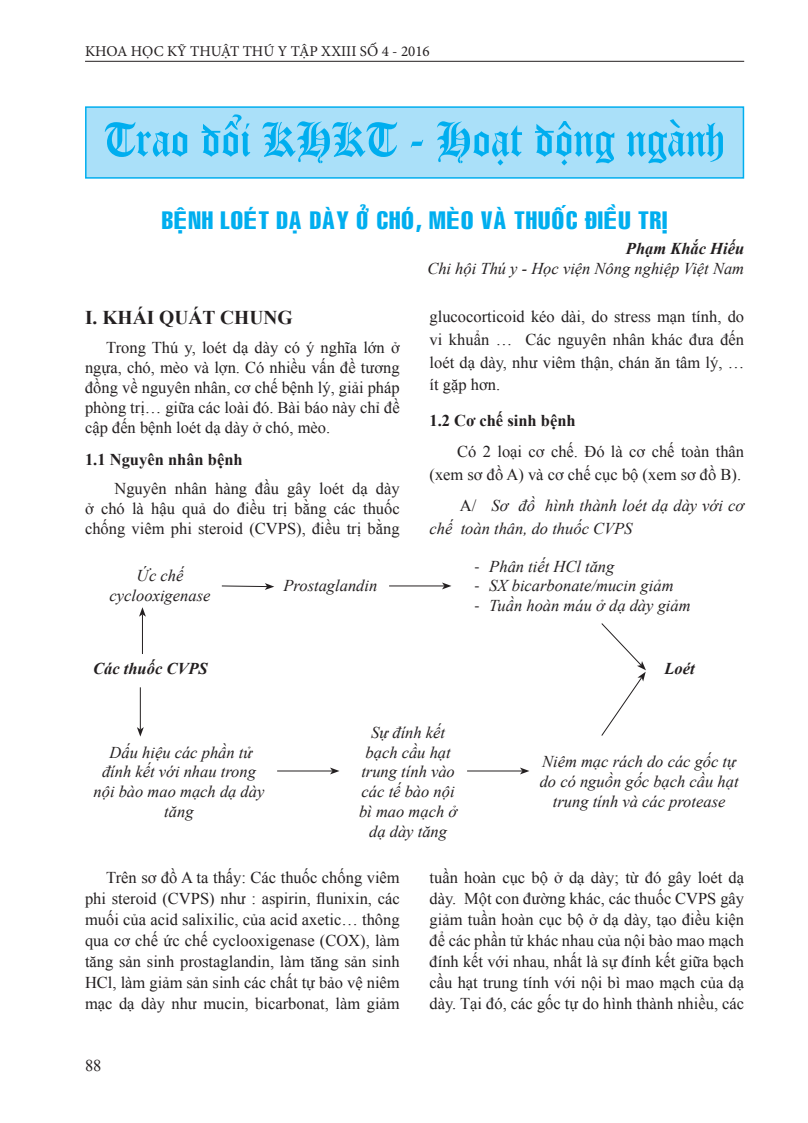
<style>
.page{position:relative;width:808px;height:1123px;background:#fff}
.page>*{position:absolute;margin:0;border:0;box-sizing:border-box;transform-origin:0 0}
.Tên_đầu_bài_tiếng_Vi{font:24px "VNI Swiss Condense Bold";color:#00aeef}
.I_II_III{font:700 19.5px "Times New Roman";color:#231f20}
.Text_noi_dung{font:16.5px/20.9px "Times New Roman";color:#231f20;text-align:justify}
.Text_noi_dung-2{font:italic 16.5px/19.8px "Times New Roman";color:#231f20;text-align:center}
.Tên_tác_giả_tiếng_Vi{font:italic 16.5px "Times New Roman";color:#231f20}
._2_1_2_2{font:700 16.5px "Times New Roman";color:#231f20}
.Tên_tác_giả_tiếng_Vi-2{font:italic 700 16.5px "Times New Roman";color:#231f20}
.t1{font:15px "Minion Pro";color:#231f20}
.s1{font-style:normal}
.s2{font-family:"Calibri";font-style:normal}
</style>
<div class="page">
<hr style="left:85px;top:61px;width:659px;height:1px;background:#231f20">
<div style="left:85px;top:106px;width:659px;height:73px;background:#aae0f9;border:2px solid #00aeef"></div>
<svg style="left:105px;top:114px;width:618px;height:51px"></svg>
<svg style="left:601px;top:623px;width:45px;height:113px"></svg>
<hr style="left:142px;top:614px;width:1px;height:40px;background:#231f20">
<svg style="left:139px;top:607px;width:7px;height:9px"></svg>
<svg style="left:221px;top:583px;width:53px;height:7px"></svg>
<hr style="left:389px;top:585px;width:55px;height:1px;background:#231f20">
<svg style="left:442px;top:582px;width:9px;height:7px"></svg>
<hr style="left:277px;top:770px;width:55px;height:1px;background:#231f20">
<svg style="left:330px;top:767px;width:9px;height:7px"></svg>
<hr style="left:467px;top:770px;width:55px;height:1px;background:#231f20">
<svg style="left:520px;top:767px;width:9px;height:7px"></svg>
<hr style="left:140px;top:687px;width:1px;height:42px;background:#231f20">
<svg style="left:137px;top:727px;width:7px;height:9px"></svg>
<p class="t1" style="left:85px;top:41px;width:346px">KHOA HỌC KỸ THUẬT THÚ Y TẬP XXIII SỐ 4 - 2016</p>
<p class="Tên_đầu_bài_tiếng_Vi" style="left:162px;top:201px;width:507px">BEÄNH LOEÙT DAÏ DAØY ÔÛ CHOÙ, MEØO VAØ THUOÁC ÑIEÀU TRÒ</p>
<p class="Tên_tác_giả_tiếng_Vi-2" style="left:626px;top:237px;width:120px">Phạm Khắc Hiếu</p>
<p class="Tên_tác_giả_tiếng_Vi" style="left:427px;top:257px;width:318px">Chi hội Thú y - Học viện Nông nghiệp Việt Nam</p>
<p class="I_II_III" style="left:85px;top:304px;width:209px">I. KHÁI QUÁT CHUNG</p>
<p class="Text_noi_dung" style="left:85px;top:337px;width:316px;line-height:20px;text-indent:21px">Trong Thú y, loét dạ dày có ý nghĩa lớn ở ngựa, chó, mèo và lợn. Có nhiều vấn đề tương đồng về nguyên nhân, cơ chế bệnh lý, giải pháp phòng trị… giữa các loài đó. Bài báo này chỉ đề cập đến bệnh loét dạ dày ở chó, mèo.</p>
<p class="_2_1_2_2" style="left:85px;top:448px;width:159px">1.1 Nguyên nhân bệnh</p>
<p class="Text_noi_dung" style="left:85px;top:478px;width:316px;line-height:20px;text-indent:29px">Nguyên nhân hàng đầu gây loét dạ dày ở chó là hậu quả do điều trị bằng các thuốc chống viêm phi steroid (CVPS), điều trị bằng</p>
<p class="Text_noi_dung" style="left:429px;top:305px;width:316px;line-height:22.6px">glucocorticoid kéo dài, do stress mạn tính, do vi khuẩn … Các nguyên nhân khác đưa đến loét dạ dày, như viêm thận, chán ăn tâm lý, … ít gặp hơn.</p>
<p class="_2_1_2_2" style="left:429px;top:409px;width:148px">1.2 Cơ chế sinh bệnh</p>
<p class="Text_noi_dung" style="left:429px;top:440px;width:316px;line-height:22.6px;text-align:right">Có 2 loại cơ chế. Đó là cơ chế toàn thân (xem sơ đồ A) và cơ chế cục bộ (xem sơ đồ B).</p>
<p class="Text_noi_dung-2" style="left:429px;top:494px;width:316px;line-height:22.6px;text-align:left;text-indent:30px"><span class="s1">A/</span> Sơ đồ hình thành loét dạ dày với cơ chế toàn thân, do thuốc CVPS</p>
<p class="Text_noi_dung-2" style="left:110px;top:565px;width:102px">Ức chế cyclooxigenase</p>
<p class="Text_noi_dung-2" style="left:284px;top:575px;width:95px">Prostaglandin</p>
<p class="Text_noi_dung-2" style="left:474px;top:555px;width:141px"><span class="s2">-</span> Phân tiết HCl tăng</p>
<p class="Text_noi_dung-2" style="left:474px;top:575px;width:201px"><span class="s2">-</span> SX bicarbonate/mucin giảm</p>
<p class="Text_noi_dung-2" style="left:474px;top:595px;width:218px"><span class="s2">-</span> Tuần hoàn máu ở dạ dày giảm</p>
<p class="Tên_tác_giả_tiếng_Vi-2" style="left:93px;top:657px;width:116px">Các thuốc CVPS</p>
<p class="Tên_tác_giả_tiếng_Vi-2" style="left:664px;top:657px;width:32px">Loét</p>
<p class="Text_noi_dung-2" style="left:94px;top:741px;width:172px">Dấu hiệu các phần tử đính kết với nhau trong nội bào mao mạch dạ dày tăng</p>
<p class="Text_noi_dung-2" style="left:359px;top:722px;width:100px">Sự đính kết bạch cầu hạt trung tính vào các tế bào nội bì mao mạch ở dạ dày tăng</p>
<p class="Text_noi_dung-2" style="left:540px;top:751px;width:200px">Niêm mạc rách do các gốc tự do có nguồn gốc bạch cầu hạt trung tính và các protease</p>
<p class="Text_noi_dung" style="left:85px;top:867px;width:316px;text-indent:21px">Trên sơ đồ A ta thấy: Các thuốc chống viêm phi steroid (CVPS) như : aspirin, flunixin, các muối của acid salixilic, của acid axetic… thông qua cơ chế ức chế cyclooxigenase (COX), làm tăng sản sinh prostaglandin, làm tăng sản sinh HCl, làm giảm sản sinh các chất tự bảo vệ niêm mạc dạ dày như mucin, bicarbonat, làm giảm</p>
<p class="Text_noi_dung" style="left:429px;top:867px;width:316px">tuần hoàn cục bộ ở dạ dày; từ đó gây loét dạ dày. Một con đường khác, các thuốc CVPS gây giảm tuần hoàn cục bộ ở dạ dày, tạo điều kiện để các phần tử khác nhau của nội bào mao mạch đính kết với nhau, nhất là sự đính kết giữa bạch cầu hạt trung tính với nội bì mao mạch của dạ dày. Tại đó, các gốc tự do hình thành nhiều, các</p>
<p class="Text_noi_dung" style="left:85px;top:1054px;width:18px">88</p>
</div>
